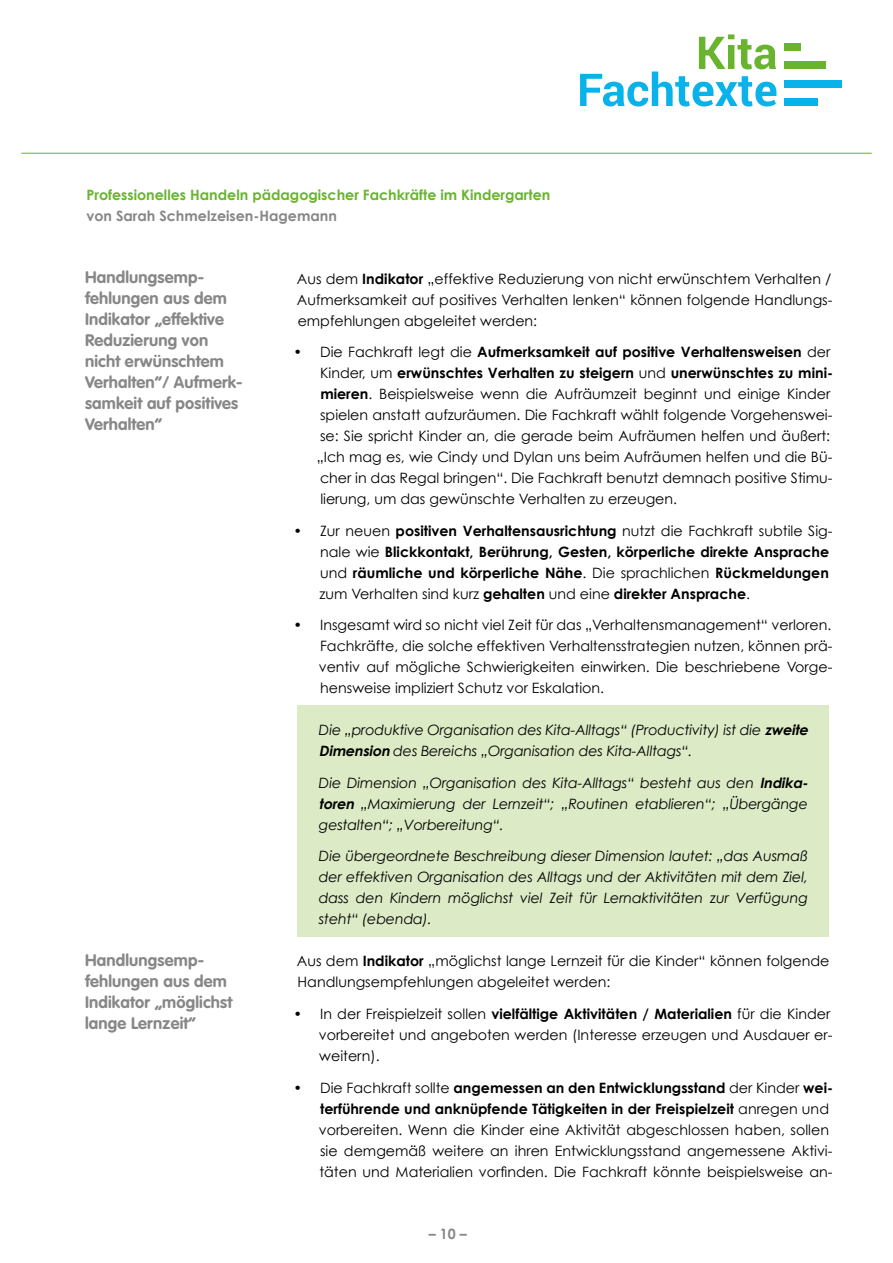
<style>
.page{position:relative;width:893px;height:1263px;background:#fff}
.page>*{position:absolute;margin:0;border:0;box-sizing:border-box;transform-origin:0 0}
.t1{font:700 16.5px/21px "VAG Rounded";letter-spacing:.01em;color:#878787}
.t2{font:14.25px/21px "Century Gothic";color:#000}
.t3{font:italic 14.25px/21px "Century Gothic";letter-spacing:-.01em;color:#000}
.t4{font:700 14.25px/21px "Century Gothic";color:#000}
.t5{font:700 14.25px "Century Gothic";color:#69b42e}
.t6{font:700 14.25px "Century Gothic";color:#878787}
.s1{font-weight:700}
.s2{font-weight:400}
</style>
<div class="page">
<hr style="left:21px;top:153px;width:851px;height:1px;background:#69b42e">
<svg style="left:580px;top:34px;width:196px;height:72px"></svg>
<div style="left:784px;top:61px;width:42px;height:8px;background:#68b42e"></div>
<div style="left:784px;top:43px;width:17px;height:8px;background:#68b42e"></div>
<div style="left:784px;top:80px;width:58px;height:8px;background:#09b3e9"></div>
<div style="left:784px;top:98px;width:33px;height:8px;background:#09b3e9"></div>
<div style="left:298px;top:706px;width:531px;height:231px;background:#dceac5"></div>
<p class="t5" style="left:86px;top:186px;width:465px">Professionelles Handeln pädagogischer Fachkräfte im Kindergarten</p>
<p class="t6" style="left:86px;top:207px;width:252px">von Sarah Schmelzeisen-Hagemann</p>
<p class="t1" style="left:85px;top:268px;width:159px">Handlungsemp&shy;fehlungen aus dem<br>Indikator „effektive<br>Reduzierung von nicht erwünschtem<br>Verhalten“/ Aufmerk&shy;samkeit auf positives<br>Verhalten“</p>
<p class="t1" style="left:85px;top:950px;width:149px">Handlungsemp&shy;fehlungen aus dem<br>Indikator „möglichst lange Lernzeit“</p>
<p class="t2" style="left:297px;top:268px;width:537px;text-align:justify">Aus dem <span class="s1">Indikator</span> „effektive Reduzierung von nicht erwünschtem Verhalten / Aufmerksamkeit auf positives Verhalten lenken“ können folgende Handlungs&shy;empfehlungen abgeleitet werden:</p>
<p class="t2" style="left:317px;top:341px;width:518px;text-indent:-23px">• Die Fachkraft legt die <span class="s1">Aufmerksamkeit auf positive Verhaltensweisen</span> der Kinder, um <span class="s1">erwünschtes Verhalten zu steigern</span> und <span class="s1">unerwünschtes zu mini&shy;mieren</span>. Beispielsweise wenn die Aufräumzeit beginnt und einige Kinder spielen anstatt aufzuräumen. Die Fachkraft wählt folgende Vorgehenswei&shy;se: Sie spricht Kinder an, die gerade beim Aufräumen helfen und äußert: „Ich mag es, wie Cindy und Dylan uns beim Aufräumen helfen und die Bü&shy;cher in das Regal bringen“. Die Fachkraft benutzt demnach positive Stimu&shy;lierung, um das gewünschte Verhalten zu erzeugen.</p>
<p class="t4" style="left:320px;top:520px;width:514px;text-indent:-26px"><span class="s2">• Zur neuen</span> positiven Verhaltensausrichtung <span class="s2">nutzt die Fachkraft subtile Sig&shy;nale wie</span> Blickkontakt, Berührung, Gesten, körperliche direkte Ansprache <span class="s2">und</span> räumliche und körperliche Nähe<span class="s2">. Die sprachlichen</span> Rückmeldungen <span class="s2">zum Verhalten sind kurz</span> gehalten <span class="s2">und eine</span> direkter Ansprache<span class="s2">.</span></p>
<p class="t2" style="left:319px;top:614px;width:515px;text-align:justify;text-indent:-25px">• Insgesamt wird so nicht viel Zeit für das „Verhaltensmanagement“ verloren.<br>Fachkräfte, die solche effektiven Verhaltensstrategien nutzen, können prä&shy;ventiv auf mögliche Schwierigkeiten einwirken. Die beschriebene Vorge&shy;hensweise impliziert Schutz vor Eskalation.</p>
<p class="t3" style="left:319px;top:719px;width:494px">Die „produktive Organisation des Kita-Alltags“ (Productivity) ist die <span class="s1">zweite<br>Dimension</span> des Bereichs „Organisation des Kita-Alltags“.</p>
<p class="t3" style="left:319px;top:772px;width:491px">Die Dimension „Organisation des Kita-Alltags“ besteht aus den <span class="s1">Indika&shy;toren</span> „Maximierung der Lernzeit“; „Routinen etablieren“; „Übergänge gestalten“; „Vorbereitung“.</p>
<p class="t3" style="left:319px;top:845px;width:491px;text-align:justify">Die übergeordnete Beschreibung dieser Dimension lautet: „das Ausmaß der effektiven Organisation des Alltags und der Aktivitäten mit dem Ziel, dass den Kindern möglichst viel Zeit für Lernaktivitäten zur Verfügung steht“ (ebenda).</p>
<p class="t2" style="left:297px;top:950px;width:534px">Aus dem <span class="s1">Indikator</span> „möglichst lange Lernzeit für die Kinder“ können folgende<br>Handlungsempfehlungen abgeleitet werden:</p>
<p class="t2" style="left:319px;top:1003px;width:515px;text-indent:-25px">• In der Freispielzeit sollen <span class="s1">vielfältige Aktivitäten / Materialien</span> für die Kinder vorbereitet und angeboten werden (Interesse erzeugen und Ausdauer er&shy;weitern).</p>
<p class="t2" style="left:319px;top:1077px;width:516px;text-indent:-25px">• Die Fachkraft sollte <span class="s1">angemessen an den Entwicklungsstand</span> der Kinder <span class="s1">wei&shy;terführende und anknüpfende Tätigkeiten in der Freispielzeit</span> anregen und vorbereiten. Wenn die Kinder eine Aktivität abgeschlossen haben, sollen sie demgemäß weitere an ihren Entwicklungsstand angemessene Aktivi&shy;täten und Materialien vorfinden. Die Fachkraft könnte beispielsweise an-</p>
<p class="t6" style="left:429px;top:1225px;width:40px">– 10 –</p>
</div>
